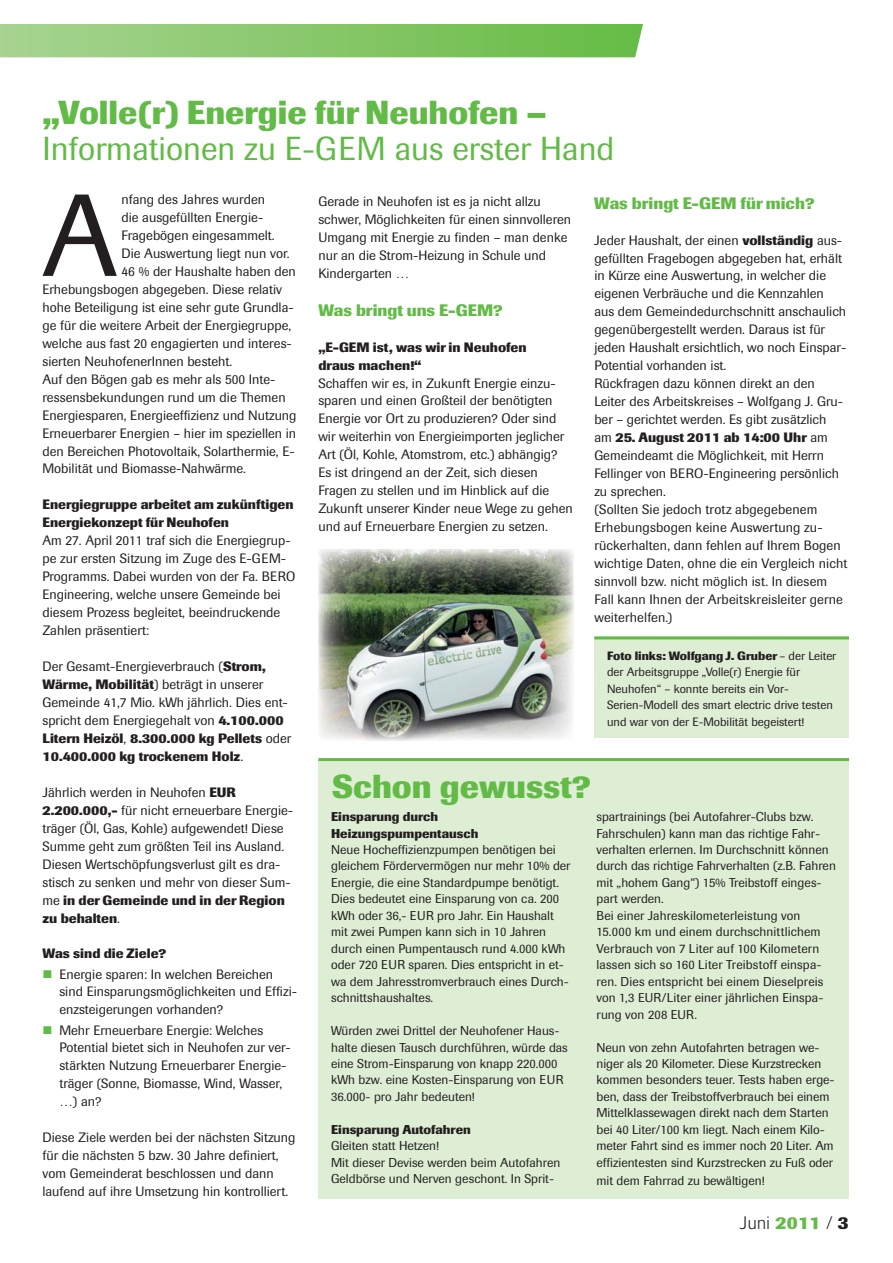
<style>
.page{position:relative;width:893px;height:1263px;background:#fff}
.page>*{position:absolute;margin:0;border:0;box-sizing:border-box;transform-origin:0 0}
.t1{font:115.2px "Imago BQ";color:#231f20}
.t2{font:700 33px "Imago BQ";color:#62bb46}
.t3{font:33px "Imago BQ";color:#62bb46}
.t4{font:300 18px "Imago BQ";color:#231f20}
.t5{font:700 16.5px "Imago BQ";color:#62bb46}
.t6{font:13.5px/18px "Imago BQ";color:#231f20}
.t7{font:700 13.5px/18px "Imago BQ";color:#231f20}
.t8{font:12.75px/16.5px "Imago BQ";color:#231f20}
.t9{font:700 12.75px/16.5px "Imago BQ";color:#231f20}
.t10{font:12px/16.5px "Imago BQ";color:#231f20}
.s1{font-weight:700}
.s2{font-weight:700;color:#62bb46}
</style>
<div class="page">
<div style="left:0;top:2px;width:648px;height:55px;background:linear-gradient(to right,#a4d28c,#6dbf4d)"></div>
<div style="left:0;top:2px;width:891px;height:21px;background:#fff"></div>
<div style="left:318px;top:760px;width:531px;height:439px;background:#deeed4"></div>
<div style="left:594px;top:636px;width:255px;height:102px;background:#deeed4"></div>
<hr style="left:594px;top:636px;width:255px;height:3px;background:#62bb46">
<img style="left:318px;top:550px;width:255px;height:190px">
<hr style="left:318px;top:758px;width:531px;height:3px;background:#62bb46">
<h2 class="t2" style="left:42px;top:101px;width:505px">„Volle(r) Energie für Neuhofen –</h2>
<h2 class="t3" style="left:42px;top:137px;width:573px">Informationen zu E-GEM aus erster Hand</h2>
<p class="t6" style="left:318px;top:194px;width:254px">Gerade in Neuhofen ist es ja nicht allzu schwer, Möglichkeiten für einen sinnvolleren Umgang mit Energie zu finden – man denke nur an die Strom-Heizung in Schule und Kindergarten …</p>
<p class="t5" style="left:318px;top:304px;width:186px">Was bringt uns E-GEM?</p>
<p class="t7" style="left:318px;top:339px;width:210px">„E-GEM ist, was wir in Neuhofen draus machen!“</p>
<p class="t6" style="left:318px;top:375px;width:256px">Schaffen wir es, in Zukunft Energie einzu&shy;sparen und einen Großteil der benötigten Energie vor Ort zu produzieren? Oder sind wir weiterhin von Energieimporten jeglicher Art (Öl, Kohle, Atomstrom, etc.) abhängig?<br>Es ist dringend an der Zeit, sich diesen Fragen zu stellen und im Hinblick auf die Zukunft unserer Kinder neue Wege zu gehen und auf Erneuerbare Energien zu setzen.</p>
<h1 class="t1" style="left:42px;top:195px;width:76px">A</h1>
<p class="t6" style="left:121px;top:192px;width:145px">nfang des Jahres wurden</p>
<p class="t5" style="left:594px;top:197px;width:222px">Was bringt E-GEM für mich?</p>
<p class="t6" style="left:594px;top:232px;width:254px">Jeder Haushalt, der einen <span class="s1">vollständig</span> aus&shy;gefüllten Fragebogen abgegeben hat, erhält in Kürze eine Auswertung, in welcher die eigenen Verbräuche und die Kennzahlen<br>aus dem Gemeindedurchschnitt anschaulich gegenübergestellt werden. Daraus ist für jeden Haushalt ersichtlich, wo noch Einspar-Potential vorhanden ist.<br>Rückfragen dazu können direkt an den Leiter des Arbeitskreises – Wolfgang J. Gru&shy;ber – gerichtet werden. Es gibt zusätzlich<br>am <span class="s1">25. August 2011 ab 14:00 Uhr</span> am Gemeindeamt die Möglichkeit, mit Herrn Fellinger von BERO-Engineering persönlich zu sprechen.<br>(Sollten Sie jedoch trotz abgegebenem Erhebungsbogen keine Auswertung zu&shy;rückerhalten, dann fehlen auf Ihrem Bogen wichtige Daten, ohne die ein Vergleich nicht sinnvoll bzw. nicht möglich ist. In diesem Fall kann Ihnen der Arbeitskreisleiter gerne weiterhelfen.)</p>
<p class="t10" style="left:607px;top:649px;width:231px"><span class="s1">Foto links: Wolfgang J. Gruber</span> – der Leiter der Arbeitsgruppe „Volle(r) Energie für Neuhofen“ – konnte bereits ein Vor-Serien-Modell des smart electric drive testen und war von der E-Mobilität begeistert!</p>
<p class="t6" style="left:121px;top:210px;width:143px">die ausgefüllten Energie-</p>
<p class="t6" style="left:121px;top:228px;width:154px">Fragebögen eingesammelt.</p>
<p class="t6" style="left:121px;top:246px;width:170px">Die Auswertung liegt nun vor.</p>
<p class="t6" style="left:121px;top:264px;width:176px">46 % der Haushalte haben den</p>
<p class="t6" style="left:42px;top:282px;width:241px">Erhebungsbogen abgegeben. Diese relativ</p>
<p class="t6" style="left:42px;top:300px;width:253px">hohe Beteiligung ist eine sehr gute Grundla-</p>
<p class="t6" style="left:42px;top:318px;width:250px">ge für die weitere Arbeit der Energiegruppe,</p>
<p class="t6" style="left:42px;top:336px;width:251px">welche aus fast 20 engagierten und interes-</p>
<p class="t6" style="left:42px;top:353px;width:191px">sierten NeuhofenerInnen besteht.</p>
<p class="t6" style="left:42px;top:371px;width:234px">Auf den Bögen gab es mehr als 500 Inte-</p>
<p class="t6" style="left:42px;top:389px;width:245px">ressensbekundungen rund um die Themen</p>
<p class="t6" style="left:42px;top:407px;width:255px">Energiesparen, Energieeffizienz und Nutzung</p>
<p class="t6" style="left:42px;top:425px;width:255px">Erneuerbarer Energien – hier im speziellen in</p>
<p class="t6" style="left:42px;top:443px;width:254px">den Bereichen Photovoltaik, Solarthermie, E-</p>
<p class="t6" style="left:42px;top:461px;width:205px">Mobilität und Biomasse-Nahwärme.</p>
<p class="t7" style="left:42px;top:497px;width:253px">Energiegruppe arbeitet am zukünftigen<br>Energiekonzept für Neuhofen</p>
<p class="t6" style="left:42px;top:533px;width:254px">Am 27. April 2011 traf sich die Energiegrup&shy;pe zur ersten Sitzung im Zuge des E-GEM-Programms. Dabei wurden von der Fa. BERO Engineering, welche unsere Gemeinde bei diesem Prozess begleitet, beeindruckende Zahlen präsentiert:</p>
<p class="t6" style="left:42px;top:659px;width:250px">Der Gesamt-Energieverbrauch (<span class="s1">Strom, Wärme, Mobilität</span>) beträgt in unserer Gemeinde 41,7 Mio. kWh jährlich. Dies ent&shy;spricht dem Energiegehalt von <span class="s1">4.100.000<br>Litern Heizöl</span>, <span class="s1">8.300.000 kg Pellets</span> oder <span class="s1">10.400.000 kg trockenem Holz</span>.</p>
<p class="t6" style="left:42px;top:785px;width:252px">Jährlich werden in Neuhofen <span class="s1">EUR 2.200.000,-</span> für nicht erneuerbare Energie&shy;träger (Öl, Gas, Kohle) aufgewendet! Diese Summe geht zum größten Teil ins Ausland.<br>Diesen Wertschöpfungsverlust gilt es dra&shy;stisch zu senken und mehr von dieser Sum&shy;me <span class="s1">in der Gemeinde und in der Region zu behalten</span>.</p>
<p class="t7" style="left:42px;top:946px;width:125px">Was sind die Ziele?</p>
<p class="t6" style="left:59px;top:966px;width:239px">Energie sparen: In welchen Bereichen sind Einsparungsmöglichkeiten und Effizi&shy;enzsteigerungen vorhanden?</p>
<p class="t6" style="left:59px;top:1022px;width:233px">Mehr Erneuerbare Energie: Welches Potential bietet sich in Neuhofen zur ver&shy;stärkten Nutzung Erneuerbarer Energie&shy;träger (Sonne, Biomasse, Wind, Wasser, …) an?</p>
<p class="t6" style="left:42px;top:1130px;width:254px">Diese Ziele werden bei der nächsten Sitzung für die nächsten 5 bzw. 30 Jahre definiert, vom Gemeinderat beschlossen und dann laufend auf ihre Umsetzung hin kontrolliert.</p>
<h2 class="t2" style="left:332px;top:775px;width:260px">Schon gewusst?</h2>
<p class="t8" style="left:596px;top:810px;width:241px">spartrainings (bei Autofahrer-Clubs bzw.<br>Fahrschulen) kann man das richtige Fahr&shy;verhalten erlernen. Im Durchschnitt können durch das richtige Fahrverhalten (z.B. Fahren mit „hohem Gang“) 15% Treibstoff einges&shy;part werden.<br>Bei einer Jahreskilometerleistung von 15.000 km und einem durchschnittlichem Verbrauch von 7 Liter auf 100 Kilometern lassen sich so 160 Liter Treibstoff einspa&shy;ren. Dies entspricht bei einem Dieselpreis von 1,3 EUR/Liter einer jährlichen Einspa&shy;rung von 208 EUR.</p>
<p class="t8" style="left:596px;top:1040px;width:240px">Neun von zehn Autofahrten betragen we&shy;niger als 20 Kilometer. Diese Kurzstrecken kommen besonders teuer. Tests haben erge&shy;ben, dass der Treibstoffverbrauch bei einem Mittelklassewagen direkt nach dem Starten bei 40 Liter/100 km liegt. Nach einem Kilo&shy;meter Fahrt sind es immer noch 20 Liter. Am effizientesten sind Kurzstrecken zu Fuß oder</p>
<p class="t8" style="left:596px;top:1173px;width:170px">mit dem Fahrrad zu bewältigen!</p>
<p class="t9" style="left:331px;top:810px;width:149px">Einsparung durch<br>Heizungspumpentausch</p>
<p class="t8" style="left:331px;top:843px;width:241px">Neue Hocheffizienzpumpen benötigen bei gleichem Fördervermögen nur mehr 10% der Energie, die eine Standardpumpe benötigt.<br>Dies bedeutet eine Einsparung von ca. 200 kWh oder 36,- EUR pro Jahr. Ein Haushalt mit zwei Pumpen kann sich in 10 Jahren durch einen Pumpentausch rund 4.000 kWh oder 720 EUR sparen. Dies entspricht in et&shy;wa dem Jahresstromverbrauch eines Durch&shy;schnittshaushaltes.</p>
<p class="t8" style="left:331px;top:1024px;width:238px">Würden zwei Drittel der Neuhofener Haus&shy;halte diesen Tausch durchführen, würde das eine Strom-Einsparung von knapp 220.000 kWh bzw. eine Kosten-Einsparung von EUR 36.000- pro Jahr bedeuten!</p>
<p class="t9" style="left:331px;top:1123px;width:141px">Einsparung Autofahren</p>
<p class="t8" style="left:331px;top:1139px;width:231px">Gleiten statt Hetzen!<br>Mit dieser Devise werden beim Autofahren<br>Geldbörse und Nerven geschont. In Sprit-</p>
<h3 class="t4" style="left:740px;top:1213px;width:110px">Juni <span class="s2">2011</span> / <span class="s1">3</span></h3>
</div>
